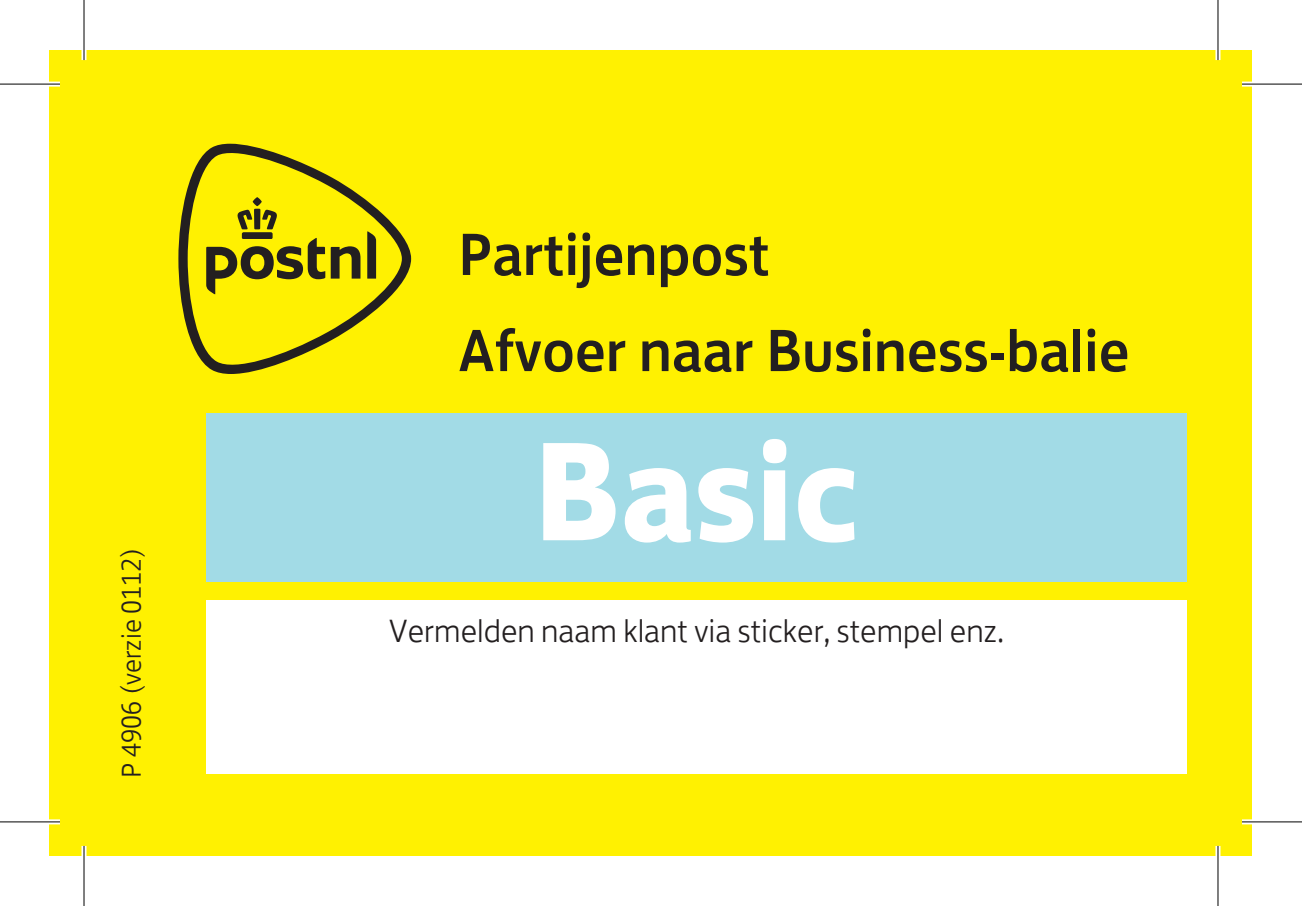
<style>
.page{position:relative;width:1302px;height:906px;background:#fff}
.page>*{position:absolute;margin:0;border:0;box-sizing:border-box;transform-origin:0 0}
.t1{font:700 144px "Post NL";color:#fff}
.t2{font:500 60.8px/96px "Post NL";color:#231f20}
.t3{font:300 32.8px "Post NL";color:#231f20}
.t4{font:300 28px "Post NL";color:#231f20}
</style>
<div class="page">
<div style="left:50px;top:50px;width:1202px;height:805px;background:#fff101"></div>
<svg style="left:178px;top:144px;width:233px;height:230px"></svg>
<div style="left:206px;top:413px;width:981px;height:168px;background:#a2dbe6"></div>
<div style="left:206px;top:600px;width:981px;height:173px;background:#fff"></div>
<hr style="left:0;top:82px;width:60px;height:4px;background:#fff">
<hr style="left:1242px;top:82px;width:60px;height:4px;background:#fff">
<div style="left:0;top:819px;width:60px;height:5px;background:#979797"></div>
<div style="left:1242px;top:819px;width:60px;height:5px;background:#979797"></div>
<hr style="left:82px;top:0;width:4px;height:60px;background:#fff">
<hr style="left:82px;top:845px;width:4px;height:60px;background:#fff">
<div style="left:1215px;top:0;width:5px;height:60px;background:#fff"></div>
<div style="left:1215px;top:845px;width:5px;height:60px;background:#fff"></div>
<hr style="left:0;top:83px;width:60px;height:2px;background:#000">
<hr style="left:1242px;top:83px;width:60px;height:2px;background:#000">
<hr style="left:0;top:820px;width:60px;height:2px;background:#000">
<hr style="left:1242px;top:820px;width:60px;height:2px;background:#000">
<hr style="left:83px;top:0;width:2px;height:60px;background:#000">
<hr style="left:83px;top:845px;width:2px;height:60px;background:#000">
<hr style="left:1217px;top:0;width:2px;height:60px;background:#000">
<hr style="left:1217px;top:845px;width:2px;height:60px;background:#000">
<p class="t4" style="left:109px;top:777px;width:232px;rotate:-90deg">P 4906 (verzie 0112)</p>
<p class="t2" style="left:458px;top:202px;width:673px">Partijenpost<br>Afvoer naar Business-balie</p>
<p class="t1" style="left:533px;top:369px;width:327px">Basic</p>
<p class="t3" style="left:389px;top:604px;width:617px">Vermelden naam klant via sticker, stempel enz.</p>
</div>
